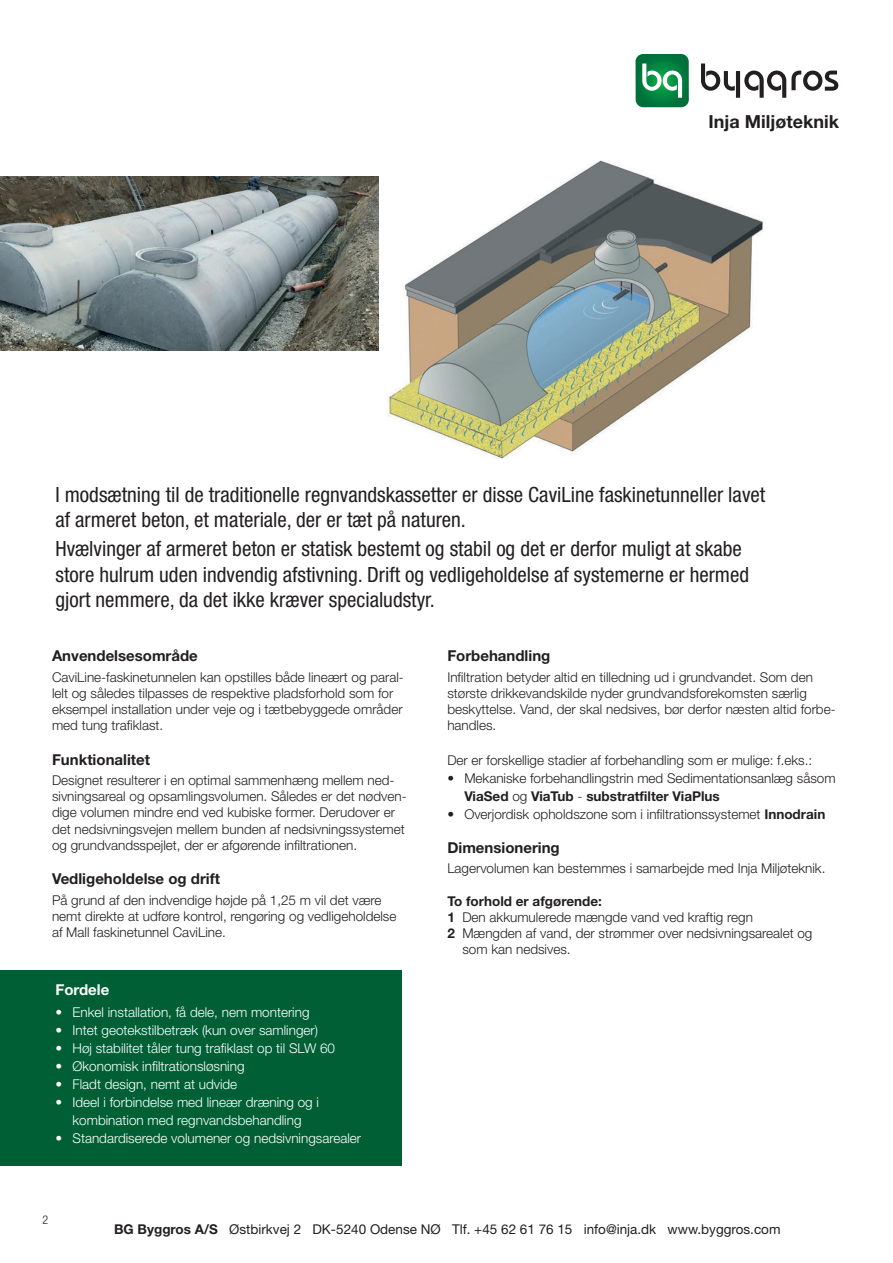
<style>
.page{position:relative;width:893px;height:1263px;background:#fff}
.page>*{position:absolute;margin:0;border:0;box-sizing:border-box;transform-origin:0 0}
.t1{font:condensed 21px/25.2px "Helvetica Neue LT Std";color:#231f20}
.t2{font:700 18px "Helvetica Neue LT Std";color:#231f20}
.t3{font:700 15px "Helvetica Neue LT Std";color:#231f20}
.t4{font:700 15px "Helvetica Neue LT Std";color:#fff}
.t5{font:300 13.5px/16.2px "Helvetica Neue LT Std";color:#231f20}
.t6{font:300 13.5px/18px "Helvetica Neue LT Pro";color:#fff;text-align:center}
.t7{font:300 13.5px/18px "Helvetica Neue LT Pro";color:#231f20}
.t8{font:13.5px "Helvetica Neue LT Std";color:#231f20}
.t9{font:700 13.5px "Helvetica Neue LT Std";color:#231f20}
.t10{font:300 condensed 12px "Helvetica Neue LT Std";color:#231f20}
.s1{font-weight:700}
</style>
<div class="page">
<svg style="left:635px;top:54px;width:54px;height:53px;background:#339664"></svg>
<svg style="left:701px;top:63px;width:137px;height:35px"></svg>
<div style="left:0;top:970px;width:402px;height:195px;background:#005f35"></div>
<img style="left:388px;top:160px;width:375px;height:299px">
<img style="left:0;top:176px;width:379px;height:175px">
<h2 class="t2" style="left:709px;top:110px;width:132px">Inja Miljøteknik</h2>
<h1 class="t1" style="left:55px;top:482px;width:711px">I modsætning til de traditionelle regnvandskassetter er disse CaviLine faskinetunneller lavet af armeret beton, et materiale, der er tæt på naturen.</h1>
<h1 class="t1" style="left:55px;top:536px;width:695px">Hvælvinger af armeret beton er statisk bestemt og stabil og det er derfor muligt at skabe store hulrum uden indvendig afstivning. Drift og vedligeholdelse af systemerne er hermed gjort nemmere, da det ikke kræver specialudstyr.</h1>
<p class="t3" style="left:52px;top:647px;width:147px">Anvendelsesområde</p>
<p class="t5" style="left:52px;top:669px;width:353px">CaviLine-faskinetunnelen kan opstilles både lineært og paral&shy;lelt og således tilpasses de respektive pladsforhold som for eksempel installation under veje og i tætbebyggede områder med tung trafiklast.</p>
<p class="t3" style="left:52px;top:750px;width:100px">Funktionalitet</p>
<p class="t5" style="left:52px;top:772px;width:356px">Designet resulterer i en optimal sammenhæng mellem ned&shy;sivningsareal og opsamlingsvolumen. Således er det nødven&shy;dige volumen mindre end ved kubiske former. Derudover er det nedsivningsvejen mellem bunden af nedsivningssystemet og grundvandsspejlet, der er afgørende infiltrationen.</p>
<p class="t3" style="left:52px;top:869px;width:169px">Vedligeholdelse og drift</p>
<p class="t5" style="left:52px;top:891px;width:346px">På grund af den indvendige højde på 1,25 m vil det være nemt direkte at udføre kontrol, rengøring og vedligeholdelse af Mall faskinetunnel CaviLine.</p>
<p class="t4" style="left:55px;top:980px;width:55px">Fordele</p>
<p class="t6" style="left:55px;top:1003px;width:256px">• Enkel installation, få dele, nem montering</p>
<p class="t6" style="left:55px;top:1021px;width:264px">• Intet geotekstilbetræk (kun over samlinger)</p>
<p class="t6" style="left:55px;top:1039px;width:281px">• Høj stabilitet tåler tung trafiklast op til SLW 60</p>
<p class="t6" style="left:55px;top:1057px;width:190px">• Økonomisk infiltrationsløsning</p>
<p class="t6" style="left:55px;top:1075px;width:183px">• Fladt design, nemt at udvide</p>
<p class="t6" style="left:55px;top:1093px;width:265px">• Ideel i forbindelse med lineær dræning og i kombination med regnvandsbehandling</p>
<p class="t6" style="left:55px;top:1129px;width:307px">• Standardiserede volumener og nedsivningsarealer</p>
<p class="t3" style="left:447px;top:647px;width:105px">Forbehandling</p>
<p class="t5" style="left:447px;top:669px;width:390px">Infiltration betyder altid en tilledning ud i grundvandet. Som den største drikkevandskilde nyder grundvandsforekomsten særlig beskyttelse. Vand, der skal nedsives, bør derfor næsten altid forbe&shy;handles.</p>
<p class="t5" style="left:447px;top:751px;width:366px">Der er forskellige stadier af forbehandling som er mulige: f.eks.:</p>
<p class="t7" style="left:464px;top:768px;width:373px;text-indent:-17px">• Mekaniske forbehandlingstrin med Sedimentationsanlæg såsom<br><span class="s1">ViaSed</span> og <span class="s1">ViaTub</span> - <span class="s1">substratfilter ViaPlus</span></p>
<p class="t7" style="left:447px;top:804px;width:379px">• Overjordisk opholdszone som i infiltrationssystemet <span class="s1">Innodrain</span></p>
<p class="t3" style="left:447px;top:838px;width:114px">Dimensionering</p>
<p class="t5" style="left:447px;top:860px;width:380px">Lagervolumen kan bestemmes i samarbejde med Inja Miljøteknik.</p>
<p class="t9" style="left:447px;top:892px;width:156px">To forhold er afgørende:</p>
<p class="t5" style="left:447px;top:909px;width:307px"><span class="s1">1</span> Den akkumulerede mængde vand ved kraftig regn</p>
<p class="t5" style="left:447px;top:925px;width:367px"><span class="s1">2</span> Mængden af vand, der strømmer over nedsivningsarealet og</p>
<p class="t5" style="left:462px;top:941px;width:110px">som kan nedsives.</p>
<p class="t10" style="left:43px;top:1213px;width:7px">2</p>
<p class="t8" style="left:114px;top:1221px;width:668px"><span class="s1">BG Byggros A/S</span> Østbirkvej 2 DK-5240 Odense NØ Tlf. +45 62 61 76 15 info@inja.dk www.byggros.com</p>
</div>
